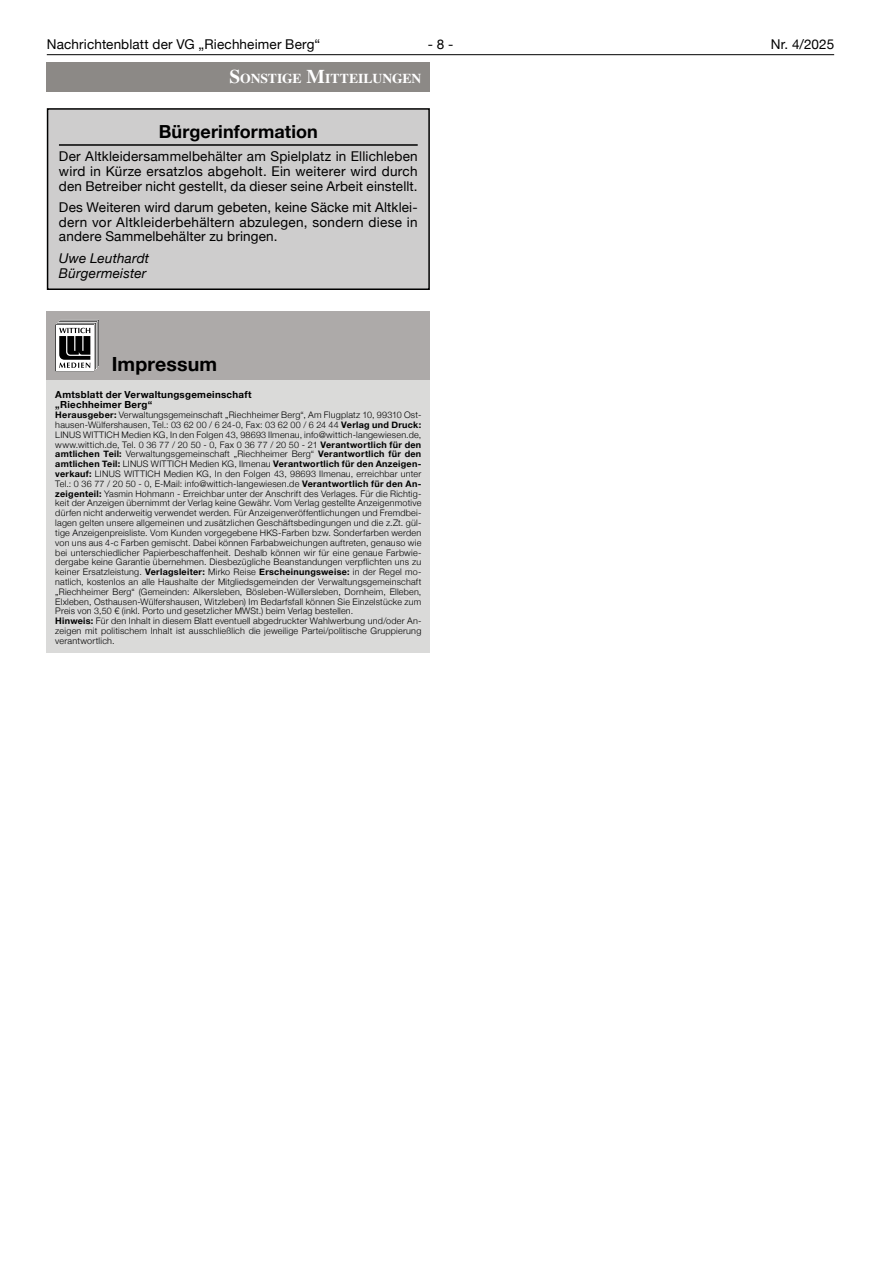
<style>
.page{position:relative;width:881px;height:1263px;background:#fff}
.page>*{position:absolute;margin:0;border:0;box-sizing:border-box;transform-origin:0 0}
.t1{font:700 19.5px "Helvetica Neue";letter-spacing:.005em;color:#000}
.t2{font:700 18px "Helvetica Neue";letter-spacing:.005em;color:#000}
.t3{font:700 13.65px "Times LT";letter-spacing:-.005em;color:#fff}
.t4{font:13.5px/14.7px "Helvetica Neue";letter-spacing:.01em;color:#000;text-align:justify}
.t5{font:italic 13.5px/14.7px "Helvetica Neue";letter-spacing:.015em;color:#000}
.t6{font:700 9.75px/10.6px "Helvetica Neue";letter-spacing:.03em;color:#000}
.t7{font:300 9px/9.8px "Helvetica Neue";letter-spacing:.025em;color:#000}
.s1{font-size:19.5px}
.s2{font-weight:700}
</style>
<div class="page">
<hr style="left:47px;top:54px;width:786px;height:1px;background:#000">
<div style="left:47px;top:62px;width:382px;height:30px;background:#8c8986"></div>
<div style="left:48px;top:109px;width:381px;height:180px;background:#cecdcd"></div>
<hr style="left:59px;top:144px;width:358px;height:2px;background:#000">
<div style="left:47px;top:108px;width:382px;height:182px;border:2px solid #000"></div>
<div style="left:47px;top:311px;width:382px;height:69px;background:#adaaa9"></div>
<svg style="left:55px;top:320px;width:44px;height:51px;background:#8d8d8d"></svg>
<div style="left:47px;top:380px;width:382px;height:272px;background:#dadad9"></div>
<h3 class="t4" style="left:47px;top:38px;width:275px">Nachrichtenblatt der VG „Riechheimer Berg“</h3>
<h3 class="t4" style="left:427px;top:38px;width:27px">- 8 -</h3>
<h3 class="t4" style="left:770px;top:38px;width:65px">Nr. 4/2025</h3>
<h3 class="t3" style="left:229px;top:70px;width:193px"><span class="s1">S</span>ONSTIGE <span class="s1">M</span>ITTEILUNGEN</h3>
<h2 class="t2" style="left:159px;top:117px;width:160px">Bürgerinformation</h2>
<h3 class="t4" style="left:59px;top:150px;width:360px">Der Altkleidersammelbehälter am Spielplatz in Ellichleben wird in Kürze ersatzlos abgeholt. Ein weiterer wird durch den Betreiber nicht gestellt, da dieser seine Arbeit einstellt.</h3>
<h3 class="t4" style="left:59px;top:201px;width:360px">Des Weiteren wird darum gebeten, keine Säcke mit Altklei&shy;dern vor Altkleiderbehältern abzulegen, sondern diese in andere Sammelbehälter zu bringen.</h3>
<h3 class="t5" style="left:59px;top:251px;width:92px">Uwe Leuthardt<br>Bürgermeister</h3>
<h1 class="t1" style="left:112px;top:349px;width:107px">Impressum</h1>
<p class="t6" style="left:55px;top:389px;width:198px">Amtsblatt der Verwaltungsgemeinschaft „Riechheimer Berg“</p>
<p class="t7" style="left:55px;top:409px;width:367px"><span class="s2">Herausgeber:</span> Verwaltungsgemeinschaft „Riechheimer Berg“, Am Flugplatz 10, 99310 Ost&shy;hausen-Wülfershausen, Tel.: 03 62 00 / 6 24-0, Fax: 03 62 00 / 6 24 44 <span class="s2">Verlag und Druck:<br></span>LINUS WITTICH Medien KG, In den Folgen 43, 98693 Ilmenau, info@wittich-langewiesen.de, www.wittich.de, Tel. 0 36 77 / 20 50 - 0, Fax 0 36 77 / 20 50 - 21 <span class="s2">Verantwortlich für den amtlichen Teil:</span> Verwaltungsgemeinschaft „Riechheimer Berg“ <span class="s2">Verantwortlich für den amtlichen Teil:</span> LINUS WITTICH Medien KG, Ilmenau <span class="s2">Verantwortlich für den Anzeigen&shy;verkauf:</span> LINUS WITTICH Medien KG, In den Folgen 43, 98693 Ilmenau, erreichbar unter Tel.: 0 36 77 / 20 50 - 0, E-Mail: info@wittich-langewiesen.de <span class="s2">Verantwortlich für den An&shy;zeigenteil:</span> Yasmin Hohmann - Erreichbar unter der Anschrift des Verlages. Für die Richtig&shy;keit der Anzeigen übernimmt der Verlag keine Gewähr. Vom Verlag gestellte Anzeigenmotive dürfen nicht anderweitig verwendet werden. Für Anzeigenveröffentlichungen und Fremdbei&shy;lagen gelten unsere allgemeinen und zusätzlichen Geschäftsbedingungen und die z.Zt. gül&shy;tige Anzeigenpreisliste. Vom Kunden vorgegebene HKS-Farben bzw. Sonderfarben werden von uns aus 4-c Farben gemischt. Dabei können Farbabweichungen auftreten, genauso wie bei unterschiedlicher Papierbeschaffenheit. Deshalb können wir für eine genaue Farbwie&shy;dergabe keine Garantie übernehmen. Diesbezügliche Beanstandungen verpflichten uns zu keiner Ersatzleistung. <span class="s2">Verlagsleiter:</span> Mirko Reise <span class="s2">Erscheinungsweise:</span> in der Regel mo&shy;natlich, kostenlos an alle Haushalte der Mitgliedsgemeinden der Verwaltungsgemeinschaft „Riechheimer Berg“ (Gemeinden: Alkersleben, Bösleben-Wüllersleben, Dornheim, Elleben, Elxleben, Osthausen-Wülfershausen, Witzleben) Im Bedarfsfall können Sie Einzelstücke zum Preis von 3,50 € (inkl. Porto und gesetzlicher MWSt.) beim Verlag bestellen.<br><span class="s2">Hinweis:</span> Für den Inhalt in diesem Blatt eventuell abgedruckter Wahlwerbung und/oder An&shy;zeigen mit politischem Inhalt ist ausschließlich die jeweilige Partei/politische Gruppierung verantwortlich.</p>
</div>
